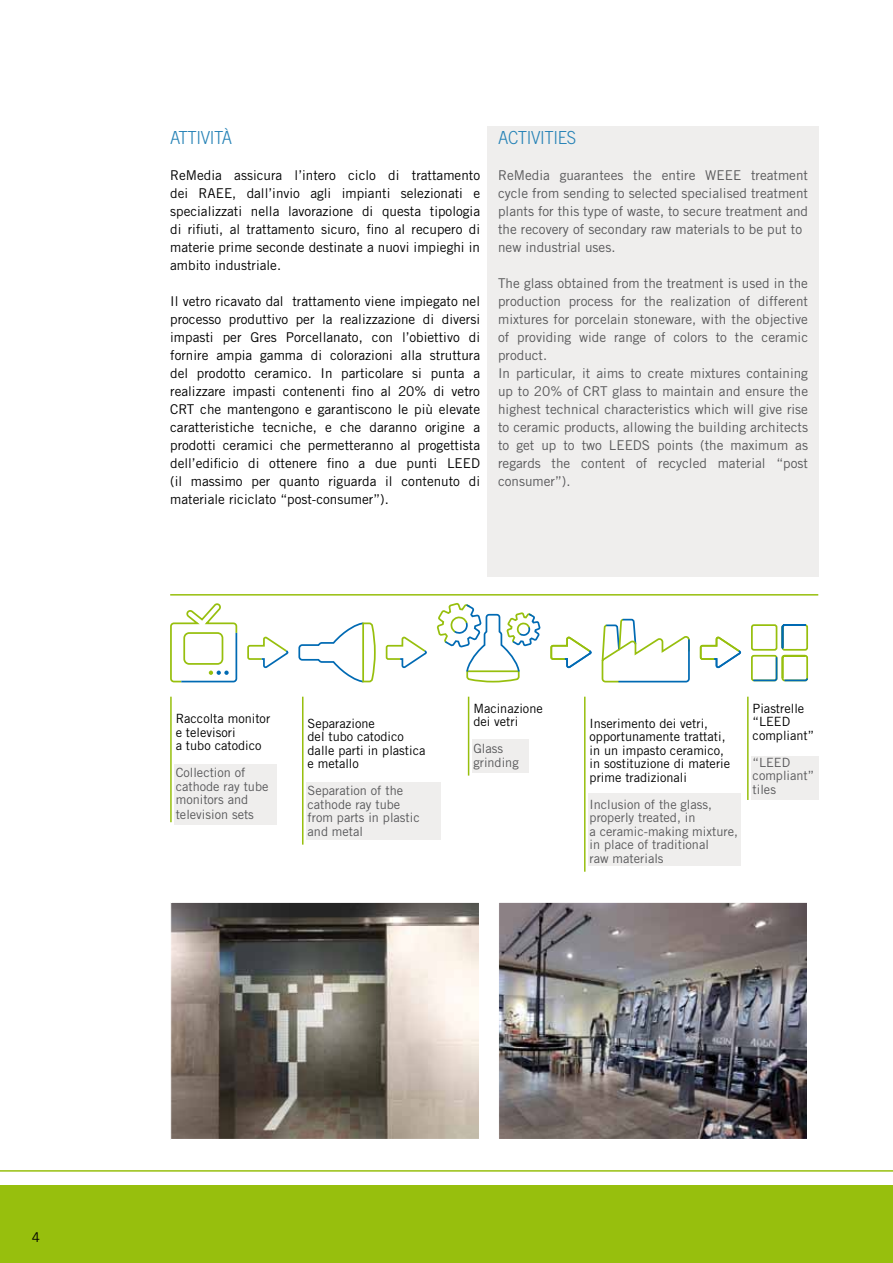
<style>
.page{position:relative;width:893px;height:1263px;background:#fff}
.page>*{position:absolute;margin:0;border:0;box-sizing:border-box;transform-origin:0 0}
.t1{font:300 18px "Trade Gothic LT Std";letter-spacing:-.025em;color:#2582b6;scale:.94 1}
.t2{font:13.5px/18px "Trade Gothic LT Std";color:#000;text-align:justify}
.t3{font:13.5px/18px "Trade Gothic LT Std";color:#58585a}
.t4{font:12.75px/13.5px "Trade Gothic LT Std";color:#000}
.t5{font:12.75px/13.5px "Trade Gothic LT Std";color:#58585a}
</style>
<div class="page">
<div style="left:487px;top:126px;width:332px;height:450px;background:#efeeed"></div>
<hr style="left:0;top:1170px;width:893px;height:2px;background:#97bf0d">
<hr style="left:170px;top:594px;width:648px;height:2px;background:#97bf0d">
<div style="left:0;top:1185px;width:893px;height:78px;background:#97bf0d"></div>
<div style="left:306px;top:782px;width:135px;height:57px;background:#efeeed"></div>
<div style="left:174px;top:764px;width:102px;height:60px;background:#efeeed"></div>
<div style="left:588px;top:794px;width:152px;height:72px;background:#efeeed"></div>
<div style="left:472px;top:740px;width:57px;height:33px;background:#efeeed"></div>
<div style="left:751px;top:756px;width:67px;height:44px;background:#efeeed"></div>
<svg style="left:247px;top:636px;width:42px;height:33px"></svg>
<svg style="left:170px;top:603px;width:68px;height:79px"></svg>
<svg style="left:298px;top:603px;width:510px;height:79px"></svg>
<hr style="left:302px;top:697px;width:1px;height:148px;background:#97bf0d">
<hr style="left:170px;top:697px;width:2px;height:125px;background:#97bf0d">
<hr style="left:468px;top:697px;width:1px;height:79px;background:#97bf0d">
<hr style="left:584px;top:697px;width:2px;height:175px;background:#97bf0d">
<hr style="left:747px;top:697px;width:2px;height:103px;background:#97bf0d">
<img style="left:500px;top:904px;width:306px;height:234px">
<div style="left:498px;top:902px;width:310px;height:238px;border:1px solid #fff"></div>
<img style="left:172px;top:904px;width:306px;height:234px">
<div style="left:170px;top:902px;width:310px;height:238px;border:1px solid #fff"></div>
<h1 class="t1" style="left:170px;top:127px;width:67px">ATTIVITà</h1>
<p class="t2" style="left:170px;top:166px;width:311px">ReMedia assicura l’intero ciclo di trattamento dei RAEE, dall’invio agli impianti selezionati e specializzati nella lavorazione di questa tipologia di rifiuti, al trattamento sicuro, fino al recupero di materie prime seconde destinate a nuovi impieghi in ambito industriale.</p>
<p class="t2" style="left:170px;top:292px;width:311px">Il vetro ricavato dal trattamento viene impiegato nel processo produttivo per la realizzazione di diversi impasti per Gres Porcellanato, con l’obiettivo di fornire ampia gamma di colorazioni alla struttura del prodotto ceramico. In particolare si punta a realizzare impasti contenenti fino al 20% di vetro CRT che mantengono e garantiscono le più elevate caratteristiche tecniche, e che daranno origine a prodotti ceramici che permetteranno al progettista dell’edificio di ottenere fino a due punti LEED (il massimo per quanto riguarda il contenuto di materiale riciclato “post-consumer”).</p>
<h1 class="t1" style="left:498px;top:127px;width:84px">ACTIVITIES</h1>
<p class="t3" style="left:498px;top:166px;width:311px">ReMedia guarantees the entire WEEE treatment cycle from sending to selected specialised treatment plants for this type of waste, to secure treatment and the recovery of secondary raw materials to be put to new industrial uses.</p>
<p class="t3" style="left:498px;top:274px;width:311px">The glass obtained from the treatment is used in the production process for the realization of different mixtures for porcelain stoneware, with the objective of providing wide range of colors to the ceramic product.<br>In particular, it aims to create mixtures containing up to 20% of CRT glass to maintain and ensure the highest technical characteristics which will give rise to ceramic products, allowing the building architects to get up to two LEEDS points (the maximum as regards the content of recycled material “post consumer”).</p>
<p class="t4" style="left:176px;top:712px;width:96px">Raccolta monitor e televisori<br>a tubo catodico</p>
<p class="t5" style="left:176px;top:766px;width:94px">Collection of cathode ray tube monitors and television sets</p>
<p class="t4" style="left:308px;top:716px;width:119px">Separazione<br>del tubo catodico dalle parti in plastica e metallo</p>
<p class="t5" style="left:308px;top:784px;width:114px">Separation of the cathode ray tube from parts in plastic and metal</p>
<p class="t4" style="left:473px;top:701px;width:71px">Macinazione dei vetri</p>
<p class="t5" style="left:473px;top:742px;width:47px">Glass grinding</p>
<p class="t4" style="left:590px;top:716px;width:142px">Inserimento dei vetri, opportunamente trattati, in un impasto ceramico, in sostituzione di materie prime tradizionali</p>
<p class="t5" style="left:590px;top:797px;width:150px">Inclusion of the glass, properly treated, in<br>a ceramic-making mixture, in place of traditional<br>raw materials</p>
<p class="t4" style="left:753px;top:701px;width:63px">Piastrelle “LEED compliant”</p>
<p class="t5" style="left:753px;top:755px;width:63px">“LEED compliant” tiles</p>
<p class="t2" style="left:32px;top:1228px;width:10px">4</p>
</div>
